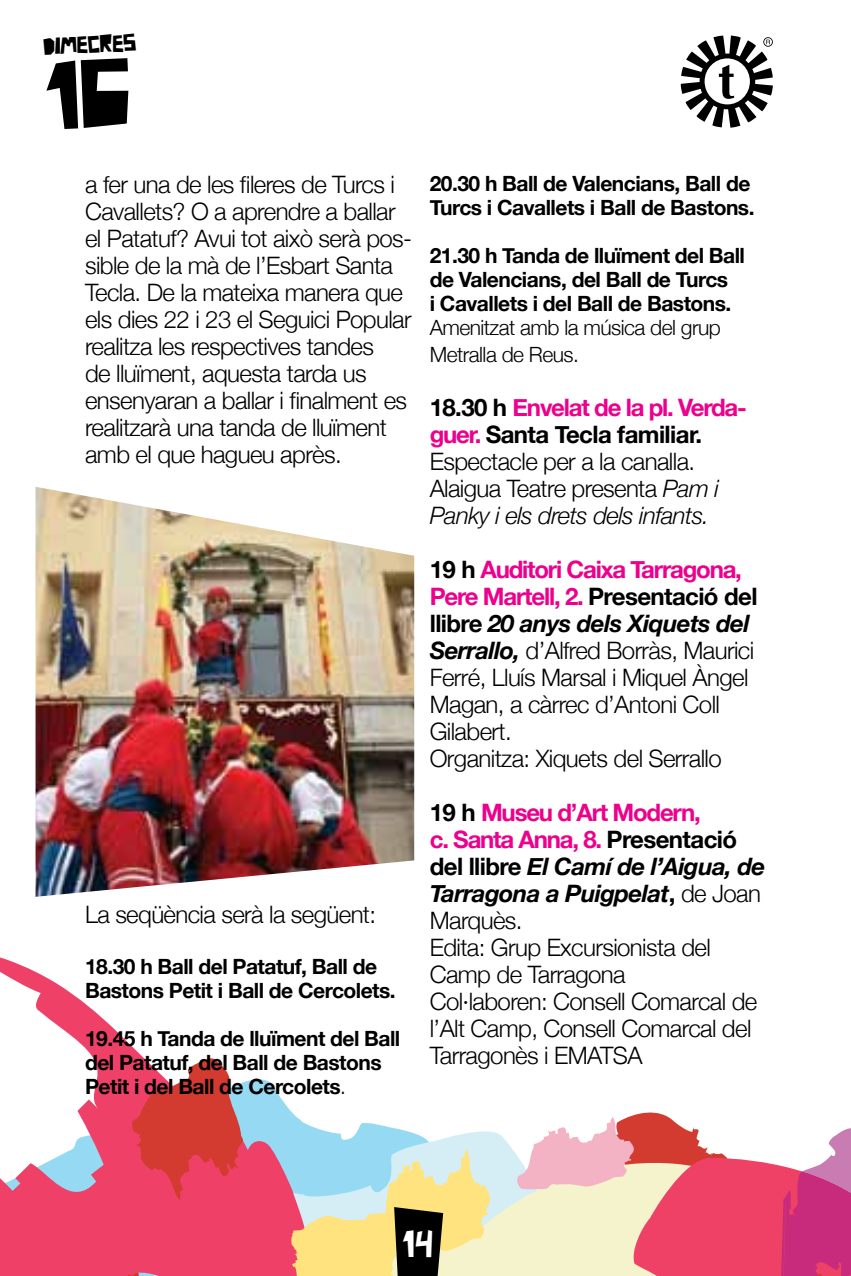
<style>
.page{position:relative;width:851px;height:1276px;background:#fff}
.page>*{position:absolute;margin:0;border:0;box-sizing:border-box;transform-origin:0 0}
.t1{font:500 36px "Caliquea";color:#fff}
.t2{font:300 24px/27px "Helvetica Neue";letter-spacing:-.025em;color:#000}
.t3{font:500 24px "Caliquea";color:#000}
.t4{font:700 21px/24px "Helvetica Neue";letter-spacing:-.025em;color:#000}
.t5{font:300 21px/27px "Helvetica Neue";letter-spacing:-.025em;color:#000}
.s1{font-weight:300}
.s2{font-weight:700}
.s3{font-weight:700;color:#ec008c}
.s4{font-style:italic}
.s5{font-weight:700;font-style:italic}
</style>
<div class="page">
<svg style="left:315px;top:1123px;width:200px;height:153px"></svg>
<svg style="left:0;top:957px;width:315px;height:319px"></svg>
<svg style="left:515px;top:1112px;width:335px;height:164px"></svg>
<svg style="left:0;top:1056px;width:285px;height:220px"></svg>
<svg style="left:291px;top:1148px;width:201px;height:128px;background:#c6c7a1"></svg>
<svg style="left:680px;top:35px;width:92px;height:93px"></svg>
<img style="left:36px;top:487px;width:378px;height:410px">
<p class="t3" style="left:42px;top:33px;width:95px;rotate:-3deg">DIMECRES</p>
<p class="t2" style="left:85px;top:171px;width:328px">a fer una de les fileres de Turcs i<br>Cavallets? O a aprendre a ballar el Patatuf? Avui tot això serà pos&shy;sible de la mà de l’Esbart Santa<br>Tecla. De la mateixa manera que els dies 22 i 23 el Seguici Popular realitza les respectives tandes<br>de lluïment, aquesta tarda us ensenyaran a ballar i finalment es realitzarà una tanda de lluïment amb el que hagueu après.</p>
<p class="t2" style="left:85px;top:900px;width:292px">La seqüència serà la següent:</p>
<p class="t4" style="left:85px;top:953px;width:312px">18.30 h Ball del Patatuf, Ball de<br>Bastons Petit i Ball de Cercolets.</p>
<p class="t4" style="left:85px;top:1025px;width:317px">19.45 h Tanda de lluïment del Ball del Patatuf, del Ball de Bastons<br>Petit i del Ball de Cercolets<span class="s1">.</span></p>
<p class="t4" style="left:429px;top:171px;width:326px">20.30 h Ball de Valencians, Ball de<br>Turcs i Cavallets i Ball de Bastons.</p>
<p class="t4" style="left:429px;top:243px;width:317px">21.30 h Tanda de lluïment del Ball de Valencians, del Ball de Turcs<br>i Cavallets i del Ball de Bastons.</p>
<p class="t5" style="left:429px;top:313px;width:292px">Amenitzat amb la música del grup<br>Metralla de Reus.</p>
<p class="t2" style="left:429px;top:393px;width:318px"><span class="s2">18.30 h</span> <span class="s3">Envelat de la pl. Verda&shy;guer.</span> <span class="s2">Santa Tecla familiar.<br></span>Espectacle per a la canalla.<br>Alaigua Teatre presenta <span class="s4">Pam i<br>Panky i els drets dels infants.</span></p>
<p class="t2" style="left:429px;top:555px;width:329px"><span class="s2">19 h</span> <span class="s3">Auditori Caixa Tarragona,<br>Pere Martell, 2.</span> <span class="s2">Presentació del llibre</span> <span class="s5">20 anys dels Xiquets del<br>Serrallo,</span> d’Alfred Borràs, Maurici<br>Ferré, Lluís Marsal i Miquel Àngel<br>Magan, a càrrec d’Antoni Coll<br>Gilabert.<br>Organitza: Xiquets del Serrallo</p>
<p class="t2" style="left:429px;top:798px;width:337px"><span class="s2">19 h</span> <span class="s3">Museu d’Art Modern,<br>c. Santa Anna, 8.</span> <span class="s2">Presentació del llibre</span> <span class="s5">El Camí de l’Aigua, de<br>Tarragona a Puigpelat</span><span class="s2">,</span> de Joan<br>Marquès.<br>Edita: Grup Excursionista del<br>Camp de Tarragona<br>Col·laboren: Consell Comarcal de l’Alt Camp, Consell Comarcal del<br>Tarragonès i EMATSA</p>
<h1 class="t1" style="left:402px;top:1223px;width:32px">14</h1>
</div>
